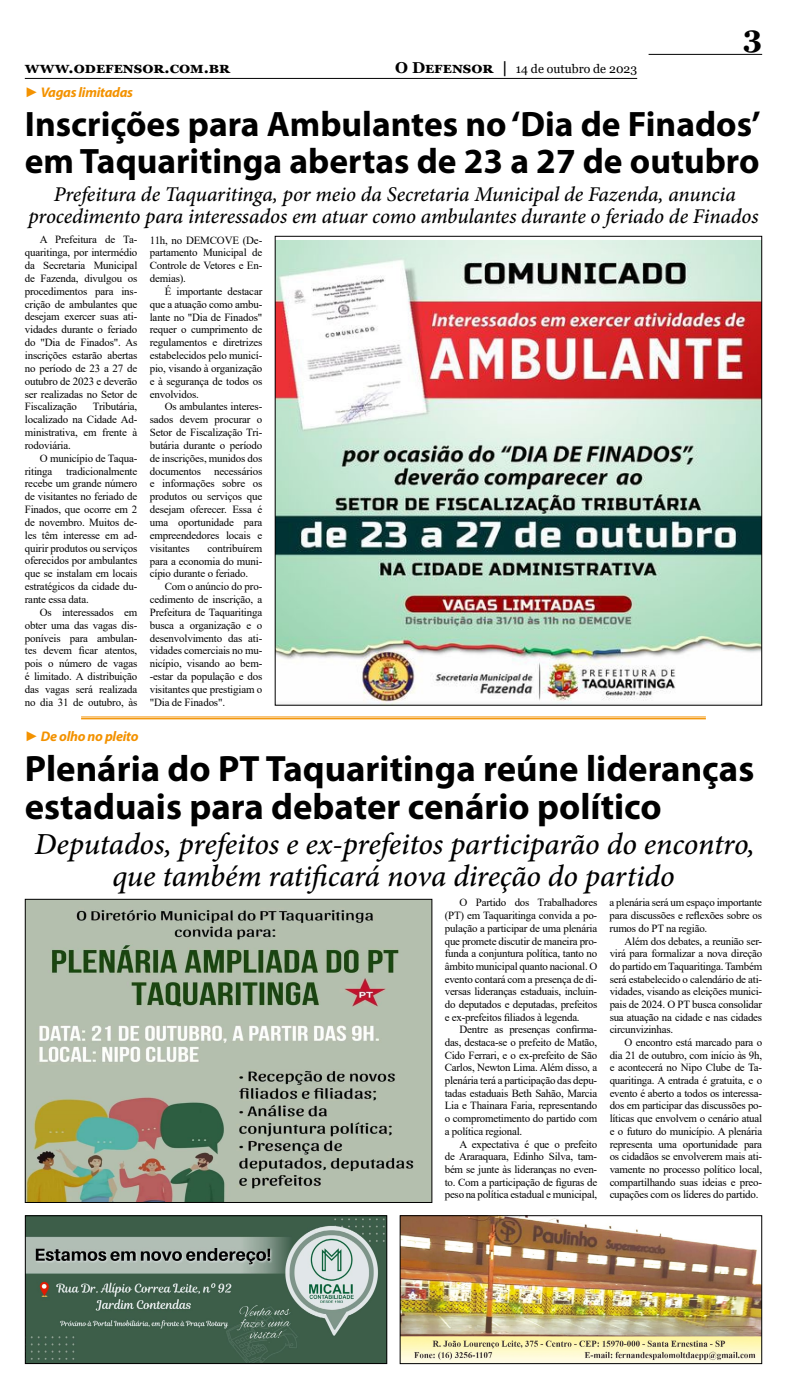
<style>
.page{position:relative;width:787px;height:1389px;background:#fff}
.page>*{position:absolute;margin:0;border:0;box-sizing:border-box;transform-origin:0 0}
.t1{font:700 36.75px/38.5px "Myriad Pro";color:#000}
.t2{font:700 35.44px/37.2px "Myriad Pro";color:#000}
.t3{font:italic 500 30.62px/32.4px "Minion Pro";letter-spacing:-.005em;color:#000;text-align:center}
.t4{font:700 30.62px "Georgia";color:#000}
.t5{font:italic 500 21px/22.8px "Minion Pro";letter-spacing:-.005em;color:#000;text-align:center}
.t6{font:700 15.75px "Georgia";color:#000}
.t7{font:italic 700 14px "Myriad Pro";letter-spacing:-.02em;color:#f39200}
.t8{font:12.25px "Georgia";color:#000}
.t9{font:10.94px/12.9px "Times New Roman";letter-spacing:-.015em;color:#000;text-align:justify}
.s1{font-weight:700;font-size:15.75px}
.s2{font-family:"Times New Roman";font-style:normal}
</style>
<div class="page">
<hr style="left:648px;top:54px;width:113px;height:1px;background:#000">
<hr style="left:25px;top:78px;width:612px;height:1px;background:#000">
<img style="left:27px;top:1217px;width:358px;height:145px">
<div style="left:25px;top:1215px;width:362px;height:149px;border:1px solid #000"></div>
<img style="left:401px;top:1217px;width:358px;height:145px">
<div style="left:399px;top:1215px;width:362px;height:149px;border:1px solid #000"></div>
<img style="left:276px;top:241px;width:483px;height:463px">
<img style="left:27px;top:901px;width:403px;height:300px">
<div style="left:25px;top:899px;width:407px;height:304px;border:1px solid #000"></div>
<hr style="left:81px;top:717px;width:624px;height:1px;background:#f39200">
<hr style="left:81px;top:718px;width:624px;height:1px;background:#f39200">
<h3 class="t6" style="left:25px;top:58px;width:207px">www.odefensor.com.br</h3>
<p class="t8" style="left:395px;top:62px;width:243px"><span class="s1">O Defensor |</span> 14 de outubro de 2023</p>
<h3 class="t4" style="left:742px;top:17px;width:21px">3</h3>
<p class="t7" style="left:25px;top:83px;width:110px"><span class="s2">►</span> Vagas limitadas</p>
<h2 class="t2" style="left:25px;top:104px;width:737px">Inscrições para Ambulantes no ‘Dia de Finados’ em Taquaritinga abertas de 23 a 27 de outubro</h2>
<h3 class="t5" style="left:28px;top:183px;width:731px">Prefeitura de Taquaritinga, por meio da Secretaria Municipal de Fazenda, anuncia procedimento para interessados em atuar como ambulantes durante o feriado de Finados</h3>
<p class="t9" style="left:25px;top:233px;width:114px;text-indent:15px">A Prefeitura de Ta&shy;quaritinga, por intermédio da Secretaria Municipal de Fazenda, divulgou os procedimentos para ins&shy;crição de ambulantes que desejam exercer suas ati&shy;vidades durante o feriado do "Dia de Finados". As inscrições estarão abertas no período de 23 a 27 de outubro de 2023 e deverão ser realizadas no Setor de Fiscalização</p>
<p class="t9" style="left:150px;top:233px;width:114px">11h, no DEMCOVE (De&shy;partamento Municipal de Controle de Vetores e En&shy;demias).</p>
<p class="t9" style="left:150px;top:284px;width:114px;text-indent:15px">É importante destacar que a atuação como ambu&shy;lante no "Dia de Finados" requer o cumprimento de regulamentos e diretrizes estabelecidos pelo municí&shy;pio, visando à organização e à segurança de todos os envolvidos.</p>
<p class="t9" style="left:150px;top:400px;width:114px;text-indent:15px">Os ambulantes interes&shy;sados devem procurar o Setor de Fiscalização Tri&shy;butária durante o período de inscrições, munidos dos documentos necessários e informações sobre os produtos ou serviços que desejam oferecer. Essa é uma oportunidade para empreendedores locais e visitantes</p>
<p class="t9" style="left:25px;top:400px;width:114px;text-indent:68px">Tributária, localizado na Cidade Ad&shy;ministrativa, em frente à rodoviária.</p>
<p class="t9" style="left:25px;top:451px;width:114px;text-indent:15px">O município de Taqua&shy;ritinga</p>
<p class="t9" style="left:25px;top:464px;width:114px;text-indent:41px">tradicionalmente recebe um grande número de visitantes no feriado de Finados, que ocorre em 2 de novembro. Muitos de&shy;les têm interesse em ad&shy;quirir produtos ou serviços oferecidos por ambulantes que se instalam em locais estratégicos da cidade du&shy;rante essa data.</p>
<p class="t9" style="left:25px;top:605px;width:114px;text-indent:15px">Os interessados em obter uma das vagas dis&shy;poníveis para ambulan&shy;tes devem ficar atentos, pois o número de vagas é limitado. A distribuição das vagas será realizada no dia 31 de outubro, às</p>
<p class="t9" style="left:150px;top:541px;width:114px;text-indent:58px">contribuírem para a economia do muni&shy;cípio durante o feriado.</p>
<p class="t9" style="left:150px;top:580px;width:114px;text-indent:15px">Com o anúncio do pro&shy;cedimento de inscrição, a Prefeitura de Taquaritinga busca a organização e o desenvolvimento das ati&shy;vidades comerciais no mu&shy;nicípio, visando ao bem--estar da população e dos visitantes que prestigiam o "Dia de Finados".</p>
<p class="t7" style="left:25px;top:727px;width:115px"><span class="s2">►</span> De olho no pleito</p>
<h1 class="t1" style="left:25px;top:748px;width:730px">Plenária do PT Taquaritinga reúne lideranças estaduais para debater cenário político</h1>
<h3 class="t3" style="left:35px;top:828px;width:721px">Deputados, prefeitos e ex-prefeitos participarão do encontro, que também ratificará nova direção do partido</h3>
<p class="t9" style="left:444px;top:896px;width:154px;text-indent:15px">O Partido dos Trabalhadores (PT) em Taquaritinga convida a po&shy;pulação a participar de uma plenária que promete discutir de maneira pro&shy;funda a conjuntura política, tanto no âmbito municipal quanto nacional. O evento contará com a presença de di&shy;versas lideranças estaduais, incluin&shy;do deputados e deputadas, prefeitos e ex-prefeitos filiados à legenda.</p>
<p class="t9" style="left:444px;top:1023px;width:154px;text-indent:15px">Dentre as presenças confirma&shy;das, destaca-se o prefeito de Matão, Cido Ferrari, e o ex-prefeito de São Carlos, Newton Lima. Além disso, a plenária terá a participação das depu&shy;tadas estaduais Beth Sahão, Marcia Lia e Thainara Faria, representando o comprometimento do partido com a política regional.</p>
<p class="t9" style="left:444px;top:1137px;width:154px;text-indent:15px">A expectativa é que o prefeito de Araraquara, Edinho Silva, tam&shy;bém se junte às lideranças no even&shy;to. Com a participação de figuras de peso na política estadual e municipal,</p>
<p class="t9" style="left:609px;top:896px;width:154px">a plenária será um espaço importante para discussões e reflexões sobre os rumos do PT na região.</p>
<p class="t9" style="left:609px;top:934px;width:154px;text-indent:15px">Além dos debates, a reunião ser&shy;virá para formalizar a nova direção do partido em Taquaritinga. Também será estabelecido o calendário de ati&shy;vidades, visando as eleições munici&shy;pais de 2024. O PT busca consolidar sua atuação na cidade e nas cidades circunvizinhas.</p>
<p class="t9" style="left:609px;top:1036px;width:154px;text-indent:15px">O encontro está marcado para o dia 21 de outubro, com início às 9h, e acontecerá no Nipo Clube de Ta&shy;quaritinga. A entrada é gratuita, e o evento é aberto a todos os interessa&shy;dos em participar das discussões po&shy;líticas que envolvem o cenário atual e o futuro do município. A plenária representa uma oportunidade para os cidadãos se envolverem mais ati&shy;vamente no processo político local, compartilhando suas ideias e preo&shy;cupações com os líderes do partido.</p>
</div>
